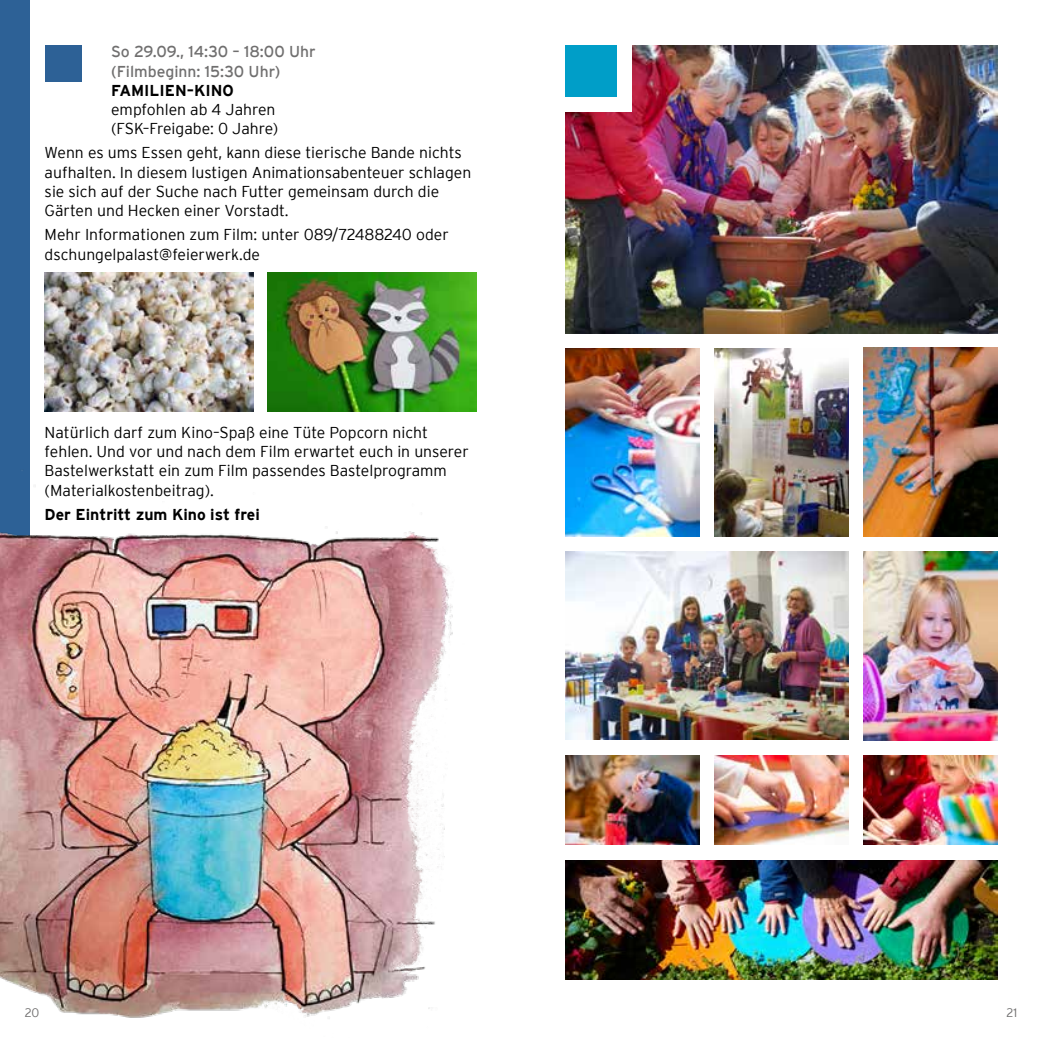
<style>
.page{position:relative;width:1042px;height:1042px;background:#fff}
.page>*{position:absolute;margin:0;border:0;box-sizing:border-box;transform-origin:0 0}
.t1{font:300 15.75px/19.2px "Interstate";color:#000}
.t2{font:15.75px/19.2px "Interstate";color:#706f6f}
.t3{font:700 15.75px "Interstate";color:#000}
.t4{font:300 12.25px "Interstate";color:#706f6f}
</style>
<div class="page">
<div style="left:45px;top:45px;width:36px;height:36px;background:#2d6196"></div>
<img style="left:268px;top:273px;width:208px;height:139px">
<img style="left:45px;top:273px;width:208px;height:139px">
<div style="left:0;top:0;width:30px;height:552px;background:#2d6196"></div>
<img style="left:565px;top:46px;width:432px;height:287px">
<div style="left:562px;top:43px;width:70px;height:69px;background:#fff"></div>
<div style="left:565px;top:46px;width:52px;height:51px;background:#009ec8"></div>
<img style="left:863px;top:552px;width:134px;height:188px">
<img style="left:566px;top:755px;width:133px;height:89px">
<img style="left:565px;top:348px;width:134px;height:189px">
<img style="left:863px;top:348px;width:134px;height:188px">
<img style="left:714px;top:348px;width:134px;height:189px">
<img style="left:714px;top:755px;width:134px;height:89px">
<img style="left:863px;top:755px;width:134px;height:89px">
<img style="left:566px;top:860px;width:431px;height:119px">
<img style="left:566px;top:551px;width:282px;height:188px">
<img style="left:0;top:470px;width:453px;height:549px">
<p class="t2" style="left:111px;top:42px;width:206px">So 29.09., 14:30 – 18:00 Uhr (Filmbeginn: 15:30 Uhr)</p>
<p class="t3" style="left:111px;top:81px;width:124px">FAMILIEN–KINO</p>
<p class="t1" style="left:111px;top:100px;width:169px">empfohlen ab 4 Jahren (FSK–Freigabe: 0 Jahre)</p>
<p class="t1" style="left:45px;top:143px;width:428px">Wenn es ums Essen geht, kann diese tierische Bande nichts aufhalten. In diesem lustigen Animationsabenteuer schlagen sie sich auf der Suche nach Futter gemeinsam durch die Gärten und Hecken einer Vorstadt.</p>
<p class="t1" style="left:45px;top:225px;width:406px">Mehr Informationen zum Film: unter 089/72488240 oder dschungelpalast@feierwerk.de</p>
<p class="t1" style="left:45px;top:423px;width:426px">Natürlich darf zum Kino–Spaß eine Tüte Popcorn nicht fehlen. Und vor und nach dem Film erwartet euch in unserer Bastelwerkstatt ein zum Film passendes Bastelprogramm (Materialkostenbeitrag).</p>
<p class="t3" style="left:45px;top:505px;width:217px">Der Eintritt zum Kino ist frei</p>
<p class="t4" style="left:25px;top:1006px;width:16px">20</p>
<p class="t4" style="left:1006px;top:1006px;width:12px">21</p>
</div>
